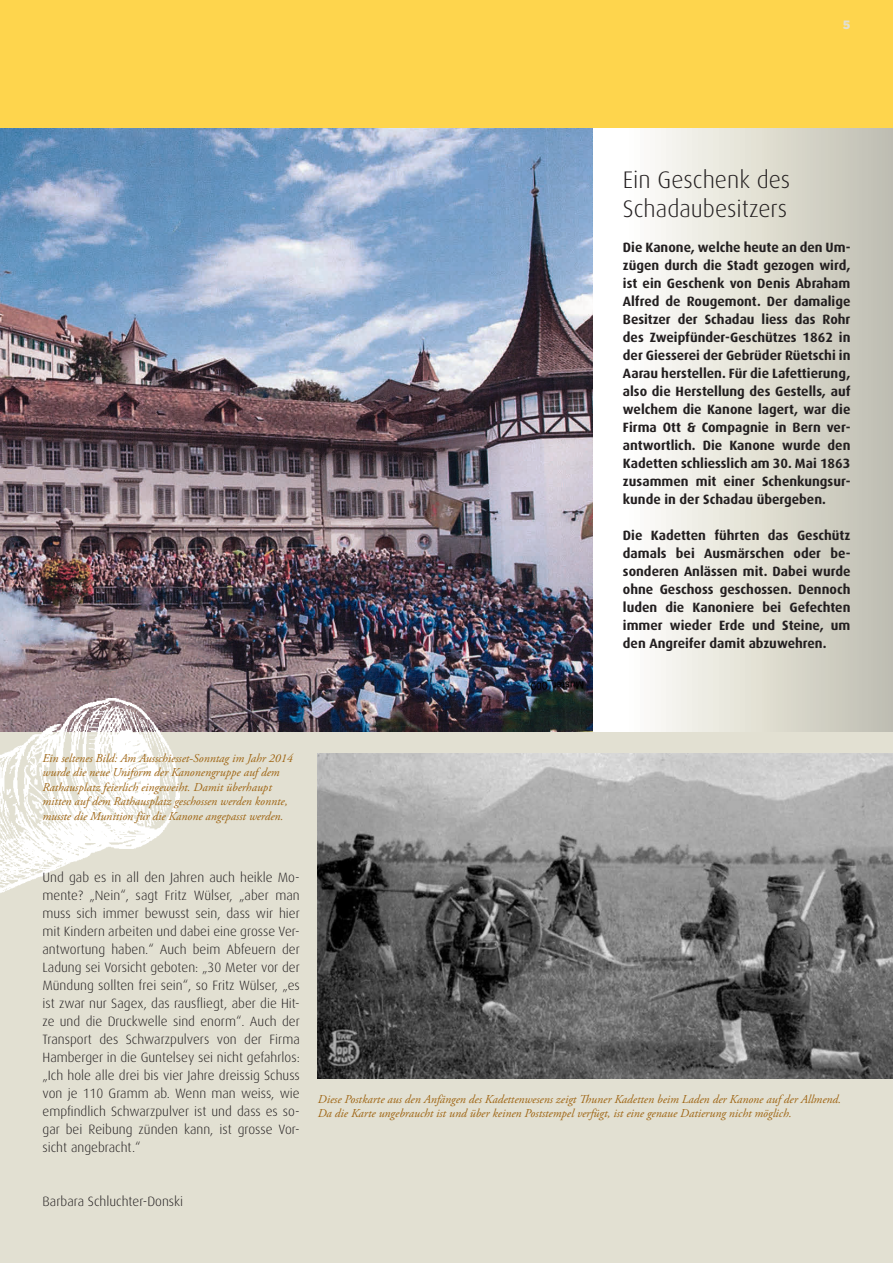
<style>
.page{position:relative;width:893px;height:1263px;background:#e2e0d2}
.page>*{position:absolute;margin:0;border:0;box-sizing:border-box;transform-origin:0 0}
.t1{font:300 24px/28.8px "Dax";color:#231f20}
.t2{font:700 13.5px/18px "Dax";color:#231f20;text-align:justify}
.t3{font:300 13.5px/18px "Dax";color:#231f20;text-align:justify}
.t4{font:italic 12px/14.4px "Adobe Garamond Pro";color:#9e6412}
.t5{font:900 12px "Gotham";color:#e2e0d2}
</style>
<div class="page">
<div style="left:0;top:0;width:893px;height:128px;background:#fed54d"></div>
<img style="left:318px;top:753px;width:575px;height:325px">
<img style="left:0;top:128px;width:593px;height:603px">
<img style="left:0;top:698px;width:179px;height:195px">
<div style="left:593px;top:128px;width:300px;height:603px;background:linear-gradient(to right,#fff,#c1bfb0)"></div>
<p class="t5" style="left:843px;top:16px;width:9px">5</p>
<h1 class="t1" style="left:623px;top:166px;width:169px">Ein Geschenk des<br>Schadaubesitzers</h1>
<p class="t2" style="left:623px;top:238px;width:229px">Die Kanone, welche heute an den Um&shy;zügen durch die Stadt gezogen wird, ist ein Geschenk von Denis Abraham Alfred de Rougemont. Der damalige Besitzer der Schadau liess das Rohr des Zweipfünder-Geschützes 1862 in der Giesserei der Gebrüder Rüetschi in Aarau herstellen. Für die Lafettierung, also die Herstellung des Gestells, auf welchem die Kanone lagert, war die Firma Ott &amp; Compagnie in Bern ver&shy;antwortlich. Die Kanone wurde den Kadetten schliesslich am 30. Mai 1863 zusammen mit einer Schenkungsur&shy;kunde in der Schadau übergeben.</p>
<p class="t2" style="left:623px;top:526px;width:229px">Die Kadetten führten das Geschütz damals bei Ausmärschen oder be&shy;sonderen Anlässen mit. Dabei wurde ohne Geschoss geschossen. Dennoch luden die Kanoniere bei Gefechten immer wieder Erde und Steine, um den Angreifer damit abzuwehren.</p>
<p class="t4" style="left:43px;top:751px;width:252px">Ein seltenes Bild: Am Ausschiesset-Sonntag im Jahr 2014 wurde die neue Uniform der Kanonengruppe auf dem Rathausplatz feierlich eingeweiht. Damit überhaupt mitten auf dem Rathausplatz geschossen werden konnte, musste die Munition für die Kanone angepasst werden.</p>
<p class="t3" style="left:43px;top:868px;width:259px">Und gab es in all den Jahren auch heikle Mo&shy;mente? „Nein“, sagt Fritz Wülser, „aber man muss sich immer bewusst sein, dass wir hier mit Kindern arbeiten und dabei eine grosse Ver&shy;antwortung haben.“ Auch beim Abfeuern der Ladung sei Vorsicht geboten: „30 Meter vor der Mündung sollten frei sein“, so Fritz Wülser, „es ist zwar nur Sagex, das rausfliegt, aber die Hit&shy;ze und die Druckwelle sind enorm“. Auch der Transport des Schwarzpulvers von der Firma Hamberger in die Guntelsey sei nicht gefahrlos: „Ich hole alle drei bis vier Jahre dreissig Schuss von je 110 Gramm ab. Wenn man weiss, wie empfindlich Schwarzpulver ist und dass es so&shy;gar bei Reibung zünden kann, ist grosse Vor&shy;sicht angebracht.“</p>
<p class="t3" style="left:43px;top:1192px;width:142px">Barbara Schluchter-Donski</p>
<p class="t4" style="left:318px;top:1092px;width:525px">Diese Postkarte aus den Anfängen des Kadettenwesens zeigt Thuner Kadetten beim Laden der Kanone auf der Allmend.<br>Da die Karte ungebraucht ist und über keinen Poststempel verfügt, ist eine genaue Datierung nicht möglich.</p>
</div>
